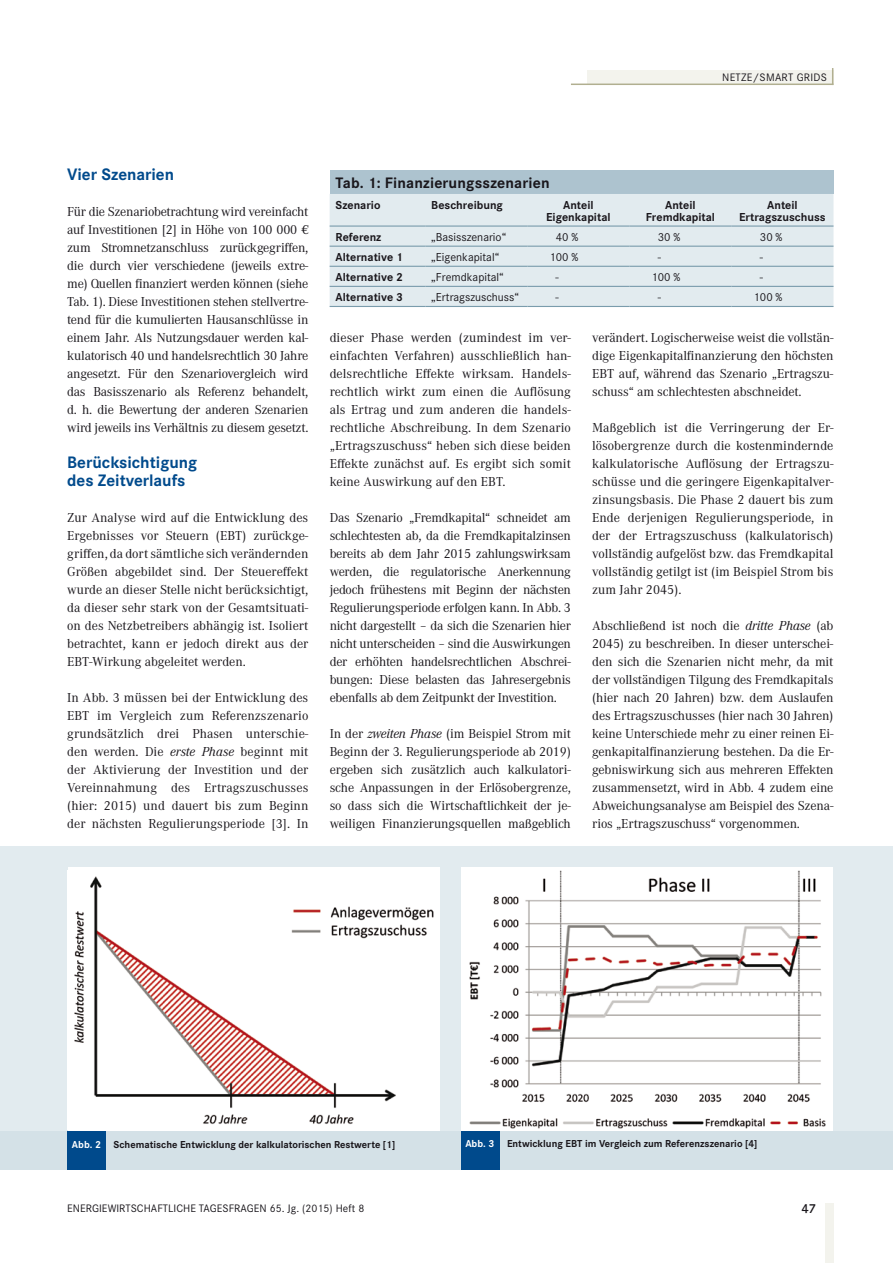
<style>
.page{position:relative;width:893px;height:1263px;background:#fff}
.page>*{position:absolute;margin:0;border:0;box-sizing:border-box;transform-origin:0 0}
.t1{font:700 17.25px/18px "Corporate S";color:#004a8c}
.t2{font:700 15.75px "Corporate S";letter-spacing:.01em;color:#1a171c}
.t3{font:13.5px/18px "Corporate A";letter-spacing:-.01em;color:#1a171c;text-align:justify}
.t4{font:600 13.5px "Corporate S";color:#1a171c}
.t5{font:700 12px/12px "Corporate S";color:#1a171c;text-align:center}
.t6{font:12px "Corporate S";color:#1a171c}
.t7{font:11.25px "Corporate S";letter-spacing:.005em;color:#1a171c}
.t8{font:11.25px "Corporate S";letter-spacing:.025em;color:#1a171c}
.t9{font:700 10.5px "Corporate S";color:#1a171c}
.s1{font-style:italic}
.s2{color:#fff}
</style>
<div class="page">
<div style="left:587px;top:71px;width:246px;height:13px;background:#f3f3ed"></div>
<hr style="left:571px;top:84px;width:262px;height:1px;background:#b1af90">
<svg style="left:832px;top:68px;width:1px;height:16px"></svg>
<div style="left:825px;top:1203px;width:8px;height:60px;background:#f3f3ed"></div>
<div style="left:330px;top:170px;width:503px;height:24px;background:#adc3cf"></div>
<div style="left:330px;top:194px;width:503px;height:112px;background:#e2ebef"></div>
<hr style="left:330px;top:225px;width:95px;height:2px;background:#7a9cac">
<hr style="left:425px;top:225px;width:102px;height:2px;background:#7a9cac">
<hr style="left:527px;top:225px;width:102px;height:2px;background:#7a9cac">
<hr style="left:629px;top:225px;width:102px;height:2px;background:#7a9cac">
<hr style="left:731px;top:225px;width:102px;height:2px;background:#7a9cac">
<hr style="left:330px;top:246px;width:95px;height:1px;background:#7a9cac">
<hr style="left:425px;top:246px;width:102px;height:1px;background:#7a9cac">
<hr style="left:527px;top:246px;width:102px;height:1px;background:#7a9cac">
<hr style="left:629px;top:246px;width:102px;height:1px;background:#7a9cac">
<hr style="left:731px;top:246px;width:102px;height:1px;background:#7a9cac">
<hr style="left:330px;top:266px;width:95px;height:1px;background:#7a9cac">
<hr style="left:425px;top:266px;width:102px;height:1px;background:#7a9cac">
<hr style="left:527px;top:266px;width:102px;height:1px;background:#7a9cac">
<hr style="left:629px;top:266px;width:102px;height:1px;background:#7a9cac">
<hr style="left:731px;top:266px;width:102px;height:1px;background:#7a9cac">
<hr style="left:330px;top:286px;width:95px;height:1px;background:#7a9cac">
<hr style="left:425px;top:286px;width:102px;height:1px;background:#7a9cac">
<hr style="left:527px;top:286px;width:102px;height:1px;background:#7a9cac">
<hr style="left:629px;top:286px;width:102px;height:1px;background:#7a9cac">
<hr style="left:731px;top:286px;width:102px;height:1px;background:#7a9cac">
<hr style="left:330px;top:306px;width:95px;height:1px;background:#7a9cac">
<hr style="left:425px;top:306px;width:102px;height:1px;background:#7a9cac">
<hr style="left:527px;top:306px;width:102px;height:1px;background:#7a9cac">
<hr style="left:629px;top:306px;width:102px;height:1px;background:#7a9cac">
<hr style="left:731px;top:306px;width:102px;height:1px;background:#7a9cac">
<div style="left:0;top:846px;width:893px;height:292px;background:#e2ebef"></div>
<img style="left:463px;top:867px;width:368px;height:264px">
<img style="left:68px;top:870px;width:371px;height:260px">
<div style="left:0;top:1132px;width:893px;height:38px;background:#d4e1e7"></div>
<div style="left:68px;top:1132px;width:38px;height:38px;background:#004a8c"></div>
<div style="left:461px;top:1132px;width:39px;height:38px;background:#004a8c"></div>
<p class="t8" style="left:722px;top:71px;width:106px">NETZE/SMART GRIDS</p>
<p class="t1" style="left:67px;top:166px;width:108px">Vier Szenarien</p>
<p class="t3" style="left:67px;top:203px;width:243px">Für die Szenariobetrachtung wird vereinfacht auf Investitionen [2] in Höhe von 100 000 € zum Stromnetzanschluss zurückgegriffen, die durch vier verschiedene (jeweils extre&shy;me) Quellen finanziert werden können (siehe Tab. 1). Diese Investitionen stehen stellvertre&shy;tend für die kumulierten Hausanschlüsse in einem Jahr. Als Nutzungsdauer werden kal&shy;kulatorisch 40 und handelsrechtlich 30 Jahre angesetzt. Für den Szenariovergleich wird das Basisszenario als Referenz behandelt, d. h. die Bewertung der anderen Szenarien wird jeweils ins Verhältnis zu diesem gesetzt.</p>
<p class="t1" style="left:67px;top:454px;width:132px">Berücksichtigung des Zeitverlaufs</p>
<p class="t3" style="left:67px;top:509px;width:243px">Zur Analyse wird auf die Entwicklung des Ergebnisses vor Steuern (EBT) zurückge&shy;griffen, da dort sämtliche sich verändernden Größen abgebildet sind. Der Steuereffekt wurde an dieser Stelle nicht berücksichtigt, da dieser sehr stark von der Gesamtsituati&shy;on des Netzbetreibers abhängig ist. Isoliert betrachtet, kann er jedoch direkt aus der EBT-Wirkung abgeleitet werden.</p>
<p class="t3" style="left:67px;top:689px;width:243px">In Abb. 3 müssen bei der Entwicklung des EBT im Vergleich zum Referenzszenario grundsätzlich drei Phasen unterschie&shy;den werden. Die <span class="s1">erste Phase</span> beginnt mit der Aktivierung der Investition und der Vereinnahmung des Ertragszuschusses (hier: 2015) und dauert bis zum Beginn der nächsten Regulierungsperiode [3]. In</p>
<p class="t2" style="left:336px;top:174px;width:215px">Tab. 1: Finanzierungsszenarien</p>
<p class="t5" style="left:336px;top:199px;width:46px">Szenario</p>
<p class="t5" style="left:431px;top:199px;width:73px">Beschreibung</p>
<p class="t5" style="left:546px;top:199px;width:66px">Anteil<br>Eigenkapital</p>
<p class="t5" style="left:646px;top:199px;width:71px">Anteil<br>Fremdkapital</p>
<p class="t5" style="left:739px;top:199px;width:88px">Anteil<br>Ertragszuschuss</p>
<p class="t5" style="left:336px;top:231px;width:47px">Referenz</p>
<p class="t6" style="left:431px;top:230px;width:76px">„Basisszenario“</p>
<p class="t6" style="left:556px;top:230px;width:24px">40 %</p>
<p class="t6" style="left:658px;top:230px;width:24px">30 %</p>
<p class="t6" style="left:760px;top:230px;width:24px">30 %</p>
<p class="t5" style="left:336px;top:251px;width:69px">Alternative 1</p>
<p class="t6" style="left:431px;top:250px;width:69px">„Eigenkapital“</p>
<p class="t6" style="left:549px;top:250px;width:30px">100 %</p>
<p class="t6" style="left:658px;top:250px;width:5px">-</p>
<p class="t6" style="left:760px;top:250px;width:5px">-</p>
<p class="t5" style="left:336px;top:271px;width:69px">Alternative 2</p>
<p class="t6" style="left:431px;top:270px;width:74px">„Fremdkapital“</p>
<p class="t6" style="left:556px;top:270px;width:5px">-</p>
<p class="t6" style="left:651px;top:270px;width:30px">100 %</p>
<p class="t6" style="left:760px;top:270px;width:5px">-</p>
<p class="t5" style="left:336px;top:291px;width:69px">Alternative 3</p>
<p class="t6" style="left:431px;top:290px;width:89px">„Ertragszuschuss“</p>
<p class="t6" style="left:556px;top:290px;width:5px">-</p>
<p class="t6" style="left:658px;top:290px;width:5px">-</p>
<p class="t6" style="left:753px;top:290px;width:30px">100 %</p>
<p class="t3" style="left:330px;top:329px;width:243px">dieser Phase werden (zumindest im ver&shy;einfachten Verfahren) ausschließlich han&shy;delsrechtliche Effekte wirksam. Handels&shy;rechtlich wirkt zum einen die Auflösung als Ertrag und zum anderen die handels&shy;rechtliche Abschreibung. In dem Szenario „Ertragszuschuss“ heben sich diese beiden Effekte zunächst auf. Es ergibt sich somit keine Auswirkung auf den EBT.</p>
<p class="t3" style="left:330px;top:509px;width:243px">Das Szenario „Fremdkapital“ schneidet am schlechtesten ab, da die Fremdkapitalzinsen bereits ab dem Jahr 2015 zahlungswirksam werden, die regulatorische Anerkennung jedoch frühestens mit Beginn der nächsten Regulierungsperiode erfolgen kann. In Abb. 3 nicht dargestellt – da sich die Szenarien hier nicht unterscheiden – sind die Auswirkungen der erhöhten handelsrechtlichen Abschrei&shy;bungen: Diese belasten das Jahresergebnis ebenfalls ab dem Zeitpunkt der Investition.</p>
<p class="t3" style="left:330px;top:725px;width:243px">In der <span class="s1">zweiten Phase</span> (im Beispiel Strom mit Beginn der 3. Regulierungsperiode ab 2019) ergeben sich zusätzlich auch kalkulatori&shy;sche Anpassungen in der Erlösobergrenze, so dass sich die Wirtschaftlichkeit der je&shy;weiligen Finanzierungsquellen maßgeblich</p>
<p class="t3" style="left:592px;top:329px;width:243px">verändert. Logischerweise weist die vollstän&shy;dige Eigenkapitalfinanzierung den höchsten EBT auf, während das Szenario „Ertragszu&shy;schuss“ am schlechtesten abschneidet.</p>
<p class="t3" style="left:592px;top:419px;width:243px">Maßgeblich ist die Verringerung der Er&shy;lösobergrenze durch die kostenmindernde kalkulatorische Auflösung der Ertragszu&shy;schüsse und die geringere Eigenkapitalver&shy;zinsungsbasis. Die Phase 2 dauert bis zum Ende derjenigen Regulierungsperiode, in der der Ertragszuschuss (kalkulatorisch) vollständig aufgelöst bzw. das Fremdkapital vollständig getilgt ist (im Beispiel Strom bis zum Jahr 2045).</p>
<p class="t3" style="left:592px;top:617px;width:243px">Abschließend ist noch die <span class="s1">dritte Phase</span> (ab 2045) zu beschreiben. In dieser unterschei&shy;den sich die Szenarien nicht mehr, da mit der vollständigen Tilgung des Fremdkapitals (hier nach 20 Jahren) bzw. dem Auslaufen des Ertragszuschusses (hier nach 30 Jahren) keine Unterschiede mehr zu einer reinen Ei&shy;genkapitalfinanzierung bestehen. Da die Er&shy;gebniswirkung sich aus mehreren Effekten zusammensetzt, wird in Abb. 4 zudem eine Abweichungsanalyse am Beispiel des Szena&shy;rios „Ertragszuschuss“ vorgenommen.</p>
<p class="t9" style="left:72px;top:1138px;width:325px"><span class="s2">Abb. 2</span> Schematische Entwicklung der kalkulatorischen Restwerte [1]</p>
<p class="t9" style="left:465px;top:1138px;width:294px"><span class="s2">Abb. 3</span> Entwicklung EBT im Vergleich zum Referenzszenario [4]</p>
<p class="t7" style="left:67px;top:1202px;width:299px">ENERGIEWIRTSCHAFTLICHE TAGESFRAGEN 65. Jg. (2015) Heft 8</p>
<p class="t4" style="left:801px;top:1201px;width:16px">47</p>
</div>
